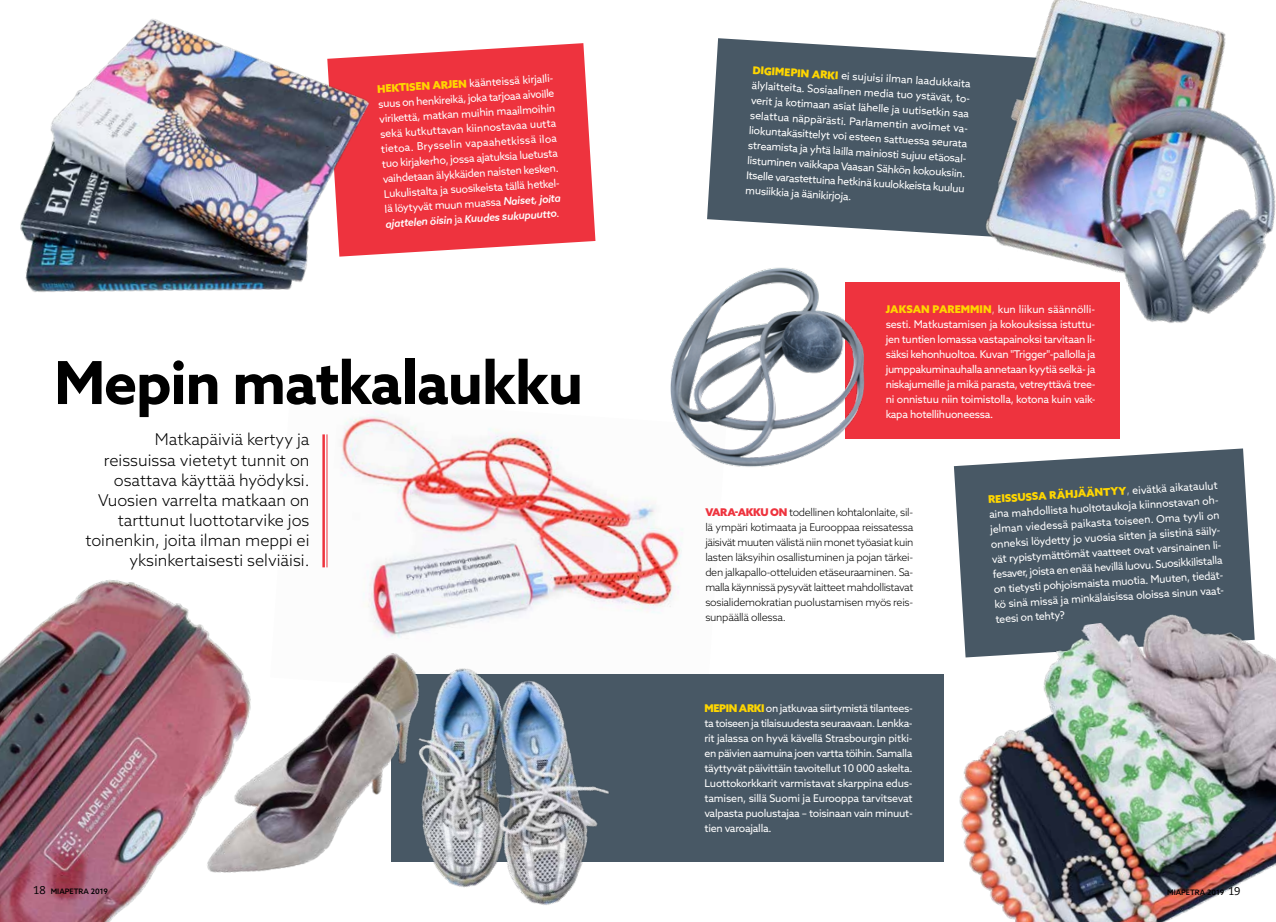
<style>
.page{position:relative;width:1276px;height:922px;background:#fff}
.page>*{position:absolute;margin:0;border:0;box-sizing:border-box;transform-origin:0 0}
.t1{font:700 59.25px "Azo Sans";letter-spacing:-.025em;color:#000}
.t2{font:300 16.25px/20px "Azo Sans";color:#000;text-align:right}
.t3{font:10.62px/15px "Azo Sans";letter-spacing:-.025em;color:#fff;text-align:justify}
.t4{font:300 10.62px/15px "Azo Sans";letter-spacing:-.025em;color:#000;text-align:justify}
.t5{font:500 7.5px "Azo Sans";color:#000}
.s1{font-weight:900;color:#ffd600}
.s2{font-weight:500;font-style:italic}
.s3{font-style:italic}
.s4{font-weight:300}
.s5{font-weight:900;color:#ee333e}
.s6{font-family:"Caecilia LT Std";font-weight:400;font-size:11.25px}
</style>
<div class="page">
<img style="left:322px;top:411px;width:361px;height:200px">
<div style="left:391px;top:673px;width:552px;height:188px;background:#485865"></div>
<div style="left:846px;top:282px;width:274px;height:156px;background:#ee333e"></div>
<svg style="left:707px;top:38px;width:210px;height:194px;background:#5b6a75"></svg>
<img style="left:917px;top:0;width:359px;height:323px">
<svg style="left:440px;top:43px;width:155px;height:208px;background:#ef434d"></svg>
<svg style="left:954px;top:448px;width:299px;height:151px;background:#586672"></svg>
<img style="left:283px;top:717px;width:43px;height:151px">
<img style="left:20px;top:19px;width:420px;height:273px">
<img style="left:326px;top:611px;width:351px;height:294px">
<img style="left:921px;top:599px;width:355px;height:322px">
<img style="left:645px;top:267px;width:263px;height:218px">
<img style="left:0;top:580px;width:283px;height:341px">
<hr style="left:326px;top:434px;width:1px;height:133px;background:#ee333e">
<hr style="left:322px;top:434px;width:3px;height:133px;background:#ee333e">
<p class="t3" style="left:377px;top:80px;width:180px;text-align:left;rotate:-3deg"><span class="s1">HEKTISEN ARJEN</span> käänteissä kirjalli&shy;suus on henkireikä, joka tarjoaa aivoille virikettä, matkan muihin maailmoihin sekä kutkuttavan kiinnostavaa uutta tietoa. Brysselin vapaahetkissä iloa tuo kirjakerho, jossa ajatuksia luetusta vaihdetaan älykkäiden naisten kesken.<br>Lukulistalta ja suosikeista tällä hetkel&shy;lä löytyvät muun muassa <span class="s2">Naiset, joita ajattelen öisin</span> ja <span class="s2">Kuudes sukupuutto</span><span class="s3">.</span></p>
<h1 class="t1" style="left:54px;top:343px;width:531px">Mepin matkalaukku</h1>
<h2 class="t2" style="left:86px;top:429px;width:225px">Matkapäiviä kertyy ja reissuissa vietetyt tunnit on osattava käyttää hyödyksi.<br>Vuosien varrelta matkaan on tarttunut luottotarvike jos toinenkin, joita ilman meppi ei yksinkertaisesti selviäisi.</h2>
<p class="t3" style="left:753px;top:64px;width:220px;text-align:left;rotate:3deg"><span class="s1">DIGIMEPIN ARKI</span> ei sujuisi ilman laadukkaita älylaitteita. Sosiaalinen media tuo ystävät, to verit ja kotimaan asiat lähelle ja uutisetkin saa</p>
<p class="t3" style="left:749px;top:108px;width:221px;rotate:3deg">selattua näppärästi. Parlamentin avoimet va&shy;liokuntakäsittelyt voi esteen sattuessa seurata streamista ja yhtä lailla mainiosti sujuu etäosal&shy;listuminen vaikkapa Vaasan Sähkön kokouksiin.<br>Itselle varastettuina hetkinä kuulokkeista kuuluu musiikkia ja äänikirjoja.</p>
<p class="t3" style="left:885px;top:301px;width:211px"><span class="s1">JAKSAN PAREMMIN</span><span class="s4">,</span> kun liikun säännölli&shy;sesti. Matkustamisen ja kokouksissa istuttu&shy;jen tuntien lomassa vastapainoksi tarvitaan li&shy;säksi kehonhuoltoa. Kuvan "Trigger"-pallolla ja jumppakuminauhalla annetaan kyytiä selkä- ja niskajumeille ja mikä parasta, vetreyttävä tree&shy;ni onnistuu niin toimistolla, kotona kuin vaik&shy;kapa hotellihuoneessa.</p>
<p class="t4" style="left:705px;top:504px;width:209px"><span class="s5">VARA-AKKU ON</span> todellinen kohtalonlaite, sil&shy;lä ympäri kotimaata ja Eurooppaa reissatessa jäisivät muuten välistä niin monet työasiat kuin lasten läksyihin osallistuminen ja pojan tärkei&shy;den jalkapallo-otteluiden etäseuraaminen. Sa&shy;malla käynnissä pysyvät laitteet mahdollistavat sosialidemokratian puolustamisen myös reis&shy;sunpäällä ollessa.</p>
<p class="t3" style="left:704px;top:700px;width:210px"><span class="s1">MEPIN ARKI</span> on jatkuvaa siirtymistä tilantees&shy;ta toiseen ja tilaisuudesta seuraavaan. Lenkka&shy;rit jalassa on hyvä kävellä Strasbourgin pitki&shy;en päivien aamuina joen vartta töihin. Samalla täyttyvät päivittäin tavoitellut 10 000 askelta.<br>Luottokorkkarit varmistavat skarppina edus&shy;tamisen, sillä Suomi ja Eurooppa tarvitsevat valpasta puolustajaa – toisinaan vain minuut&shy;tien varoajalla.</p>
<p class="t3" style="left:988px;top:491px;width:234px;text-align:left;rotate:-3deg"><span class="s1">REISSUSSA RÄHJÄÄNTYY</span><span class="s4">,</span> eivätkä aikataulut aina mahdollista huoltotaukoja kiinnostavan oh&shy;jelman viedessä paikasta toiseen. Oma tyyli on onneksi löydetty jo vuosia sitten ja siistinä säily&shy;vät rypistymättömät vaatteet ovat varsinainen li&shy;fesaver, joista en enää hevillä luovu. Suosikkilistalla on tietysti pohjoismaista muotia. Muuten, tiedät&shy;kö sinä missä ja minkälaisissa oloissa sinun vaat&shy;teesi on tehty?</p>
<p class="t5" style="left:33px;top:885px;width:76px"><span class="s6">18</span> MIAPETRA 2019</p>
<p class="t5" style="left:1167px;top:887px;width:75px">MIAPETRA 2019 <span class="s6">19</span></p>
</div>
